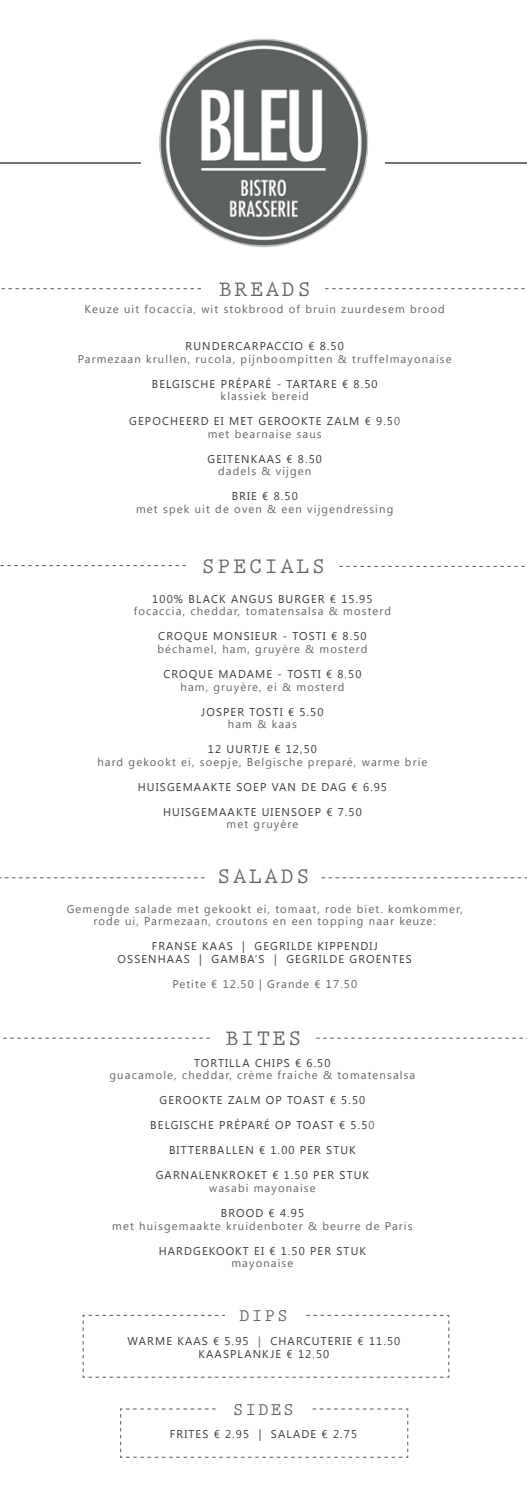
<style>
.page{position:relative;width:527px;height:1489px;background:#fff}
.page>*{position:absolute;margin:0;border:0;box-sizing:border-box;transform-origin:0 0}
.t1{font:700 22.5px "Prestige Elite Std";letter-spacing:.1em;color:#646363}
.t2{font:700 18px "Prestige Elite Std";letter-spacing:.1em;color:#646363}
.t3{font:11.25px/13.8px "Khmer UI";letter-spacing:.1em;color:#3c3c3b;text-align:center}
.t4{font:11.25px/12.5px "Khmer UI";letter-spacing:.1em;color:#646363;text-align:center}
.s1{color:#646363}
</style>
<div class="page">
<hr style="left:0;top:162px;width:526px;height:2px;background:#646363">
<div style="left:141px;top:141px;width:243px;height:46px;background:#fff"></div>
<img style="left:159px;top:38px;width:209px;height:209px">
<svg style="left:120px;top:1408px;width:288px;height:50px"></svg>
<svg style="left:82px;top:1314px;width:367px;height:64px"></svg>
<div style="left:225px;top:1300px;width:77px;height:28px;background:#fff"></div>
<div style="left:218px;top:1397px;width:91px;height:27px;background:#fff"></div>
<svg style="left:0;top:877px;width:204px;height:1px"></svg>
<svg style="left:321px;top:877px;width:205px;height:1px"></svg>
<svg style="left:3px;top:1037px;width:207px;height:1px"></svg>
<svg style="left:316px;top:1037px;width:207px;height:1px"></svg>
<svg style="left:0;top:565px;width:186px;height:1px"></svg>
<svg style="left:339px;top:566px;width:186px;height:1px"></svg>
<svg style="left:1px;top:288px;width:200px;height:1px"></svg>
<svg style="left:325px;top:288px;width:200px;height:1px"></svg>
<h1 class="t1" style="left:218px;top:277px;width:94px">BREADS</h1>
<p class="t4" style="left:85px;top:302px;width:361px">Keuze uit focaccia, wit stokbrood of bruin zuurdesem brood</p>
<p class="t3" style="left:185px;top:339px;width:160px">RUNDERCARPACCIO € 8.50</p>
<p class="t4" style="left:78px;top:352px;width:375px">Parmezaan krullen, rucola, pijnboompitten &amp; truffelmayonaise</p>
<p class="t3" style="left:152px;top:377px;width:227px">BELGISCHE PRÉPARÉ - TARTARE € 8.50</p>
<p class="t4" style="left:220px;top:390px;width:90px">klassiek bereid</p>
<p class="t3" style="left:129px;top:415px;width:272px;line-height:12.5px">GEPOCHEERD EI MET GEROOKTE ZALM € 9.5<span class="s1">0 met bearnaise saus</span></p>
<p class="t3" style="left:207px;top:452px;width:116px">GEITENKAAS € 8.50</p>
<p class="t4" style="left:218px;top:465px;width:94px">dadels &amp; vijgen</p>
<p class="t3" style="left:231px;top:489px;width:67px">BRIE € 8.50</p>
<p class="t4" style="left:136px;top:502px;width:258px">met spek uit de oven &amp; een vijgendressing</p>
<h1 class="t1" style="left:201px;top:553px;width:125px">SPECIALS</h1>
<p class="t3" style="left:152px;top:592px;width:45px">100% Black</p>
<p class="t3" style="left:231px;top:592px;width:18px">Angus</p>
<p class="t3" style="left:278px;top:592px;width:9px">Burger</p>
<p class="t3" style="left:329px;top:592px;width:44px">€ 15.95</p>
<p class="t4" style="left:134px;top:605px;width:259px">focaccia, cheddar, tomatensalsa &amp; mosterd</p>
<p class="t3" style="left:158px;top:629px;width:210px">CROQUE MONSIEUR - TOSTI € 8.50</p>
<p class="t4" style="left:157px;top:642px;width:211px">béchamel, ham, gruyère &amp; mosterd</p>
<p class="t3" style="left:163px;top:667px;width:199px">CROQUE MADAME - TOSTI € 8.50</p>
<p class="t4" style="left:180px;top:680px;width:165px">ham, gruyère, ei &amp; mosterd</p>
<p class="t3" style="left:201px;top:704px;width:124px">JOSPER TOSTI € 5.50</p>
<p class="t4" style="left:228px;top:717px;width:70px">ham &amp; kaas</p>
<p class="t3" style="left:208px;top:742px;width:111px">12 UURTJE € 12,50</p>
<p class="t4" style="left:97px;top:755px;width:331px">hard gekookt ei, soepje, Belgische preparé, warme brie</p>
<p class="t3" style="left:138px;top:779px;width:250px">HUISGEMAAKTE SOEP VAN DE DAG € 6.95</p>
<p class="t3" style="left:163px;top:804px;width:200px">HUISGEMAAKTE UIENSOEP € 7.50</p>
<p class="t4" style="left:226px;top:817px;width:73px">met gruyère</p>
<h1 class="t1" style="left:217px;top:864px;width:94px">SALADS</h1>
<p class="t4" style="left:67px;top:902px;width:397px">Gemengde salade met gekookt ei, tomaat, rode biet. komkommer, rode ui, Parmezaan, croutons en een topping naar keuze:</p>
<p class="t3" style="left:151px;top:939px;width:16px">Franse</p>
<p class="t3" style="left:202px;top:939px;width:9px">kaas</p>
<p class="t3" style="left:242px;top:939px;width:21px">| gegrilde</p>
<p class="t3" style="left:317px;top:939px;width:8px">kippendij</p>
<p class="t3" style="left:117px;top:952px;width:19px">ossenhaas</p>
<p class="t3" style="left:199px;top:952px;width:22px">| gam</p>
<p class="t3" style="left:240px;top:952px;width:55px">ba’s | gegrilde</p>
<p class="t3" style="left:349px;top:952px;width:35px">groentes</p>
<p class="t4" style="left:172px;top:977px;width:186px">Petite € 12.50 | Grande € 17.50</p>
<h1 class="t1" style="left:225px;top:1026px;width:78px">BITES</h1>
<p class="t3" style="left:194px;top:1056px;width:138px">TORTILLA CHIPS € 6.50</p>
<p class="t4" style="left:109px;top:1069px;width:307px">guacamole, cheddar, crème fraiche &amp; tomatensalsa</p>
<p class="t3" style="left:159px;top:1093px;width:207px">GEROOKTE ZALM OP TOAST € 5.50</p>
<p class="t3" style="left:150px;top:1118px;width:225px">BELGISCHE PRÉPARÉ OP TOAST € 5.5<span class="s1">0</span></p>
<p class="t3" style="left:169px;top:1143px;width:139px">BITTERBALLEN € 1.00 per</p>
<p class="t3" style="left:326px;top:1143px;width:9px">stuk</p>
<p class="t3" style="left:156px;top:1168px;width:165px">GARNALENKROKET € 1.50 per</p>
<p class="t3" style="left:339px;top:1168px;width:9px">stuk</p>
<p class="t4" style="left:209px;top:1181px;width:108px">wasabi mayonaise</p>
<p class="t3" style="left:220px;top:1206px;width:85px">BROOD € 4.95</p>
<p class="t4" style="left:112px;top:1219px;width:301px">met huisgemaakte kruidenboter &amp; beurre de Paris</p>
<p class="t3" style="left:159px;top:1243px;width:159px">HARDGEKOO KT EI € 1.50 per</p>
<p class="t3" style="left:336px;top:1243px;width:9px">stuk</p>
<p class="t4" style="left:231px;top:1256px;width:63px">mayonaise</p>
<h2 class="t2" style="left:239px;top:1305px;width:50px">DIPS</h2>
<p class="t3" style="left:127px;top:1333px;width:274px">WARME KAAS € 5.95 <span class="s1">|</span> CHARCUTERIE € 11.50<br>KAASPLANKJE € 12.50</p>
<h2 class="t2" style="left:232px;top:1399px;width:63px">SIDES</h2>
<p class="t3" style="left:170px;top:1426px;width:188px">FRITES € 2.95 | SALADE € 2.75</p>
</div>
